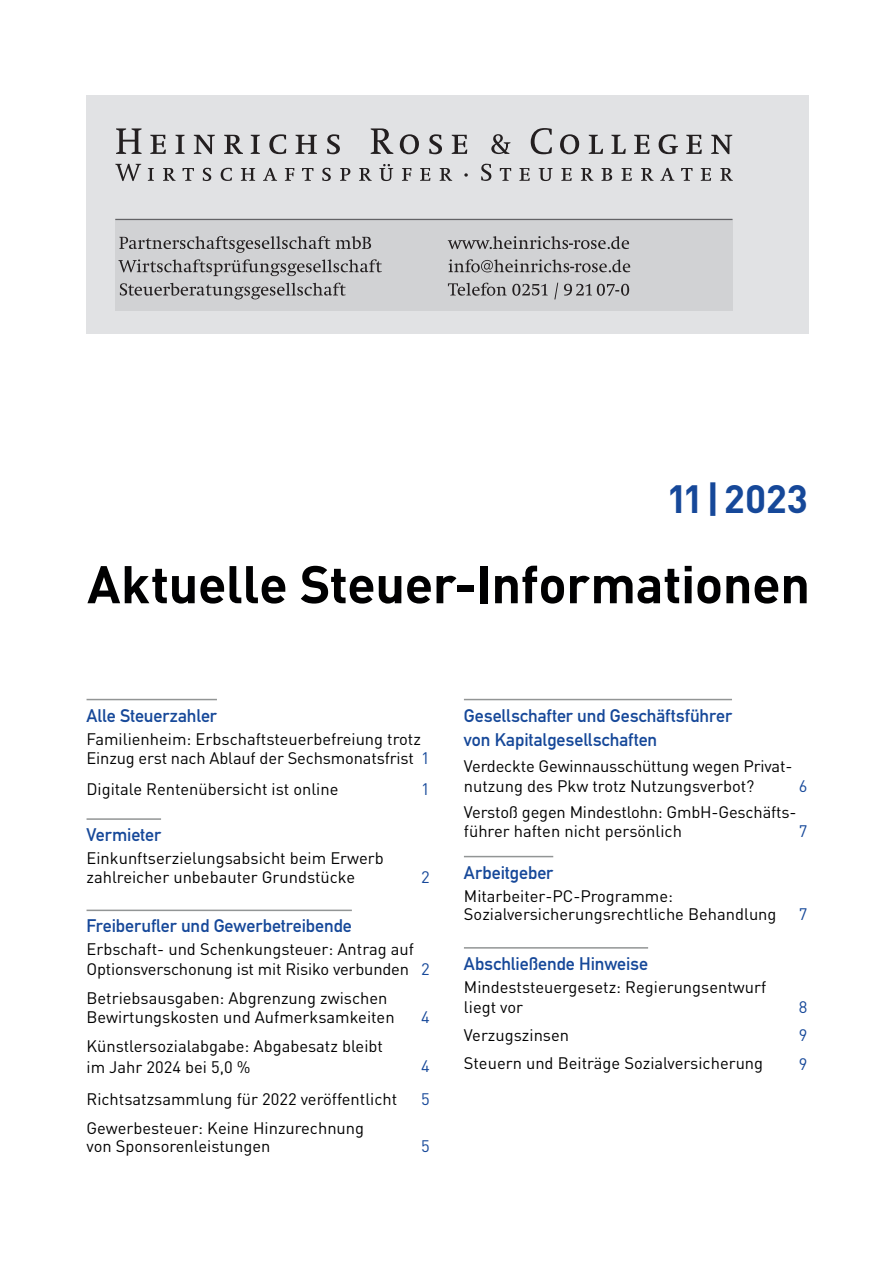
<style>
.page{position:relative;width:893px;height:1263px;background:#fff}
.page>*{position:absolute;margin:0;border:0;box-sizing:border-box;transform-origin:0 0}
.t1{font:700 52.2px "DIN Pro";letter-spacing:-.01em;color:#000001}
.t2{font:700 39px "DIN Pro";color:#164899}
.t3{font:18px/24px "DIN Mittelschrift Std";letter-spacing:-.005em;color:#164899}
.t4{font:16.5px/18.8px "DIN Pro";color:#000001}
.t5{font:16.5px "DIN Pro";color:#164899}
.s1{color:#164899}
</style>
<div class="page">
<div style="left:87px;top:96px;width:722px;height:238px;background:#e1e2e4"></div>
<svg style="left:115px;top:164px;width:618px;height:17px"></svg>
<svg style="left:116px;top:128px;width:616px;height:26px"></svg>
<div style="left:115px;top:220px;width:617px;height:91px;background:#d1d2d4"></div>
<hr style="left:115px;top:219px;width:617px;height:1px;background:#636366">
<svg style="left:120px;top:283px;width:226px;height:16px"></svg>
<svg style="left:118px;top:259px;width:264px;height:17px"></svg>
<svg style="left:119px;top:236px;width:252px;height:17px"></svg>
<svg style="left:448px;top:283px;width:181px;height:16px"></svg>
<svg style="left:448px;top:259px;width:182px;height:13px"></svg>
<svg style="left:448px;top:236px;width:181px;height:13px"></svg>
<hr style="left:87px;top:699px;width:130px;height:1px;background:#929595">
<hr style="left:87px;top:818px;width:74px;height:2px;background:#929595">
<hr style="left:87px;top:909px;width:265px;height:2px;background:#929595">
<hr style="left:464px;top:699px;width:268px;height:1px;background:#929595">
<hr style="left:464px;top:856px;width:89px;height:1px;background:#929595">
<hr style="left:464px;top:947px;width:184px;height:1px;background:#929595">
<h2 class="t2" style="left:669px;top:473px;width:141px">11 |2023</h2>
<h1 class="t1" style="left:87px;top:549px;width:724px">Aktuelle Steuer-Informationen</h1>
<p class="t3" style="left:87px;top:703px;width:132px">Alle Steuerzahler</p>
<p class="t4" style="left:87px;top:728px;width:345px;line-height:19.5px">Familienheim: Erbschaftsteuerbefreiung trotz<br>Einzug erst nach Ablauf der Sechsmonatsfrist <span class="s1">1</span></p>
<p class="t4" style="left:87px;top:778px;width:253px">Digitale Rentenübersicht ist online</p>
<p class="t5" style="left:421px;top:777px;width:10px">1</p>
<p class="t3" style="left:87px;top:823px;width:76px">Vermieter</p>
<p class="t4" style="left:87px;top:848px;width:299px">Einkunftserzielungsabsicht beim Erwerb zahlreicher unbebauter Grundstücke</p>
<p class="t5" style="left:421px;top:866px;width:10px">2</p>
<p class="t3" style="left:87px;top:914px;width:267px">Freiberufler und Gewerbetreibende</p>
<p class="t4" style="left:87px;top:939px;width:345px;line-height:19.5px">Erbschaft- und Schenkungsteuer: Antrag auf<br>Optionsverschonung ist mit Risiko verbunden <span class="s1">2</span></p>
<p class="t4" style="left:87px;top:987px;width:310px;line-height:19.5px">Betriebsausgaben: Abgrenzung zwischen<br>Bewirtungskosten und Aufmerksamkeiten</p>
<p class="t5" style="left:421px;top:1006px;width:10px">4</p>
<p class="t4" style="left:87px;top:1035px;width:298px;line-height:21px">Künstlersozialabgabe: Abgabesatz bleibt im Jahr 2024 bei 5,0 %</p>
<p class="t5" style="left:421px;top:1055px;width:10px">4</p>
<p class="t4" style="left:87px;top:1089px;width:312px">Richtsatzsammlung für 2022 veröffentlicht</p>
<p class="t5" style="left:421px;top:1087px;width:10px">5</p>
<p class="t4" style="left:87px;top:1118px;width:279px">Gewerbesteuer: Keine Hinzurechnung von Sponsorenleistungen</p>
<p class="t5" style="left:421px;top:1135px;width:10px">5</p>
<p class="t3" style="left:464px;top:703px;width:270px">Gesellschafter und Geschäftsführer von Kapitalgesellschaften</p>
<p class="t4" style="left:464px;top:755px;width:330px;line-height:20.2px">Verdeckte Gewinnausschüttung wegen Privat&shy;nutzung des Pkw trotz Nutzungsverbot?</p>
<p class="t5" style="left:799px;top:775px;width:10px">6</p>
<p class="t4" style="left:464px;top:802px;width:334px">Verstoß gegen Mindestlohn: GmbH-Geschäfts&shy;führer haften nicht persönlich</p>
<p class="t5" style="left:799px;top:819px;width:10px">7</p>
<p class="t3" style="left:464px;top:860px;width:91px">Arbeitgeber</p>
<p class="t4" style="left:464px;top:885px;width:314px">Mitarbeiter-PC-Programme:<br>Sozialversicherungsrechtliche Behandlung</p>
<p class="t3" style="left:464px;top:952px;width:186px">Abschließende Hinweise</p>
<p class="t4" style="left:464px;top:976px;width:304px;line-height:20.2px">Mindeststeuergesetz: Regierungsentwurf liegt vor</p>
<p class="t5" style="left:799px;top:903px;width:10px">7</p>
<p class="t5" style="left:799px;top:996px;width:10px">8</p>
<p class="t4" style="left:464px;top:1025px;width:107px">Verzugszinsen</p>
<p class="t5" style="left:799px;top:1024px;width:10px">9</p>
<p class="t4" style="left:464px;top:1053px;width:301px">Steuern und Beiträge Sozialversicherung</p>
<p class="t5" style="left:799px;top:1053px;width:10px">9</p>
</div>
